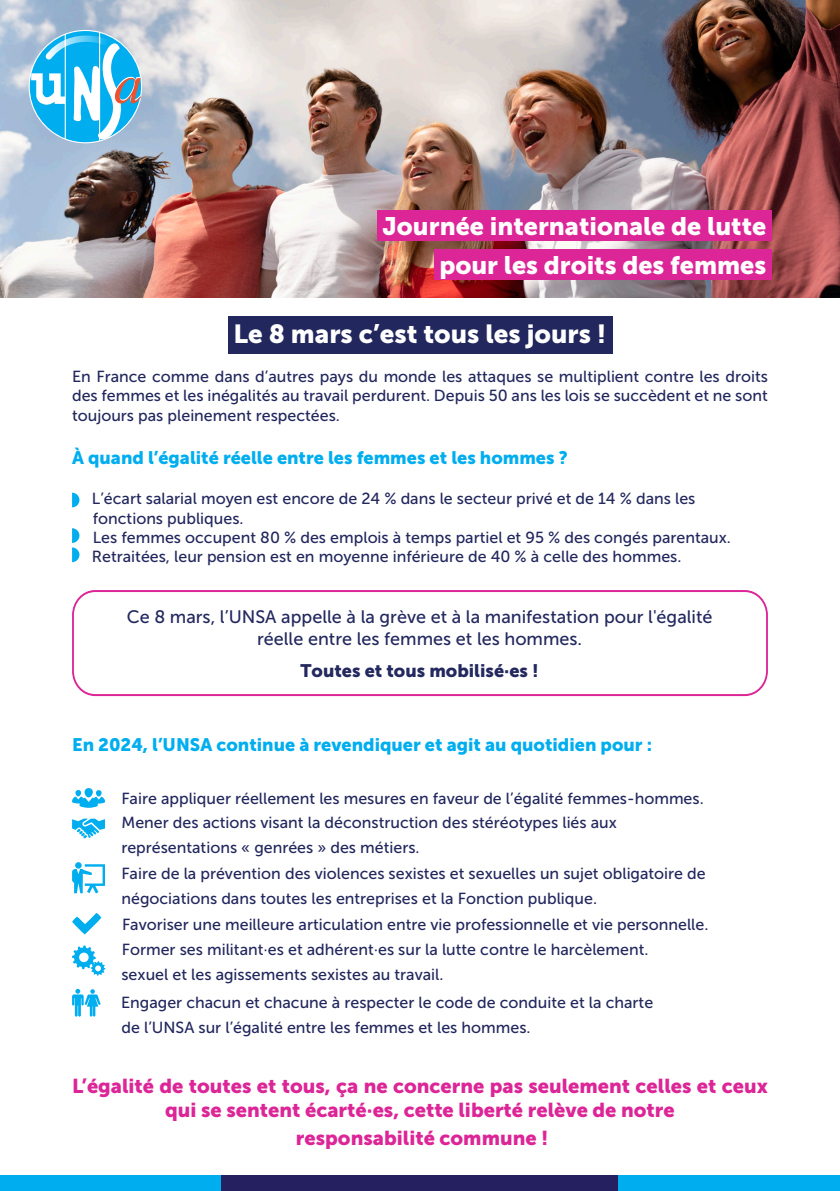
<style>
.page{position:relative;width:840px;height:1191px;background:#fff}
.page>*{position:absolute;margin:0;border:0;box-sizing:border-box;transform-origin:0 0}
.t1{font:26px "Museo Sans 900";color:#fff}
.t2{font:25.2px "Museo Sans 900";color:#fff}
.t3{font:20px/24px "Museo Sans 900";color:#dc2597;text-align:center}
.t4{font:18px "Museo Sans 900";color:#00aeef}
.t5{font:18px/21.6px "Museo Sans 500";color:#23285e;text-align:center}
.t6{font:18px "Museo Sans 900";color:#23285e}
.t7{font:16px/19.2px "Museo Sans 500";color:#22275d;text-align:justify}
</style>
<div class="page">
<img style="left:0;top:0;width:839px;height:298px">
<div style="left:0;top:1175px;width:221px;height:16px;background:#00aeef"></div>
<div style="left:221px;top:1175px;width:397px;height:16px;background:#252161"></div>
<div style="left:618px;top:1175px;width:221px;height:16px;background:#00aeef"></div>
<div style="left:72px;top:590px;width:695px;height:106px;border:2px solid #dc2597;border-radius:23px"></div>
<div style="left:377px;top:210px;width:394px;height:31px;background:#dc2597"></div>
<div style="left:433px;top:250px;width:338px;height:30px;background:#dc2597"></div>
<svg style="left:29px;top:30px;width:113px;height:113px"></svg>
<div style="left:228px;top:316px;width:383px;height:37px;background:#22275d"></div>
<svg style="left:72px;top:492px;width:7px;height:15px"></svg>
<svg style="left:72px;top:528px;width:7px;height:34px"></svg>
<svg style="left:72px;top:790px;width:33px;height:18px"></svg>
<div style="left:84px;top:788px;width:9px;height:9px;background:#00aeef;border-radius:50%"></div>
<svg style="left:72px;top:818px;width:33px;height:20px"></svg>
<svg style="left:72px;top:864px;width:33px;height:29px"></svg>
<svg style="left:72px;top:913px;width:29px;height:21px"></svg>
<svg style="left:72px;top:945px;width:33px;height:30px"></svg>
<svg style="left:72px;top:988px;width:28px;height:28px"></svg>
<p class="t2" style="left:382px;top:211px;width:385px">Journée internationale de lutte</p>
<p class="t2" style="left:439px;top:251px;width:328px">pour les droits des femmes</p>
<p class="t1" style="left:233px;top:319px;width:374px">Le 8 mars c’est tous les jours !</p>
<p class="t7" style="left:72px;top:367px;width:697px">En France comme dans d’autres pays du monde les attaques se multiplient contre les droits des femmes et les inégalités au travail perdurent. Depuis 50 ans les lois se succèdent et ne sont toujours pas pleinement respectées.</p>
<p class="t4" style="left:72px;top:447px;width:497px">À quand l’égalité réelle entre les femmes et les hommes ?</p>
<p class="t7" style="left:92px;top:489px;width:640px;text-align:left">L’écart salarial moyen est encore de 24 % dans le secteur privé et de 14 % dans les fonctions publiques.<br>Les femmes occupent 80 % des emplois à temps partiel et 95 % des congés parentaux.<br>Retraitées, leur pension est en moyenne inférieure de 40 % à celle des hommes.</p>
<p class="t5" style="left:127px;top:606px;width:587px">Ce 8 mars, l’UNSA appelle à la grève et à la manifestation pour l'égalité réelle entre les femmes et les hommes.</p>
<p class="t6" style="left:300px;top:660px;width:239px">Toutes et tous mobilisé·es !</p>
<p class="t4" style="left:72px;top:734px;width:581px">En 2024, l’UNSA continue à revendiquer et agit au quotidien pour :</p>
<p class="t7" style="left:121px;top:788px;width:583px">Faire appliquer réellement les mesures en faveur de l’égalité femmes-hommes.</p>
<p class="t7" style="left:121px;top:813px;width:496px">Mener des actions visant la déconstruction des stéréotypes liés aux</p>
<p class="t7" style="left:121px;top:838px;width:299px">représentations « genrées » des métiers.</p>
<p class="t7" style="left:121px;top:864px;width:585px">Faire de la prévention des violences sexistes et sexuelles un sujet obligatoire de</p>
<p class="t7" style="left:121px;top:889px;width:477px">négociations dans toutes les entreprises et la Fonction publique.</p>
<p class="t7" style="left:122px;top:915px;width:587px">Favoriser une meilleure articulation entre vie professionnelle et vie personnelle.</p>
<p class="t7" style="left:122px;top:940px;width:528px">Former ses militant·es et adhérent·es sur la lutte contre le harcèlement.</p>
<p class="t7" style="left:121px;top:965px;width:323px">sexuel et les agissements sexistes au travail.</p>
<p class="t7" style="left:121px;top:993px;width:533px">Engager chacun et chacune à respecter le code de conduite et la charte</p>
<p class="t7" style="left:121px;top:1018px;width:410px">de l’UNSA sur l’égalité entre les femmes et les hommes.</p>
<p class="t3" style="left:72px;top:1074px;width:697px">L’égalité de toutes et tous, ça ne concerne pas seulement celles et ceux qui se sentent écarté·es, cette liberté relève de notre</p>
<p class="t3" style="left:296px;top:1126px;width:254px">responsabilité commune !</p>
</div>
